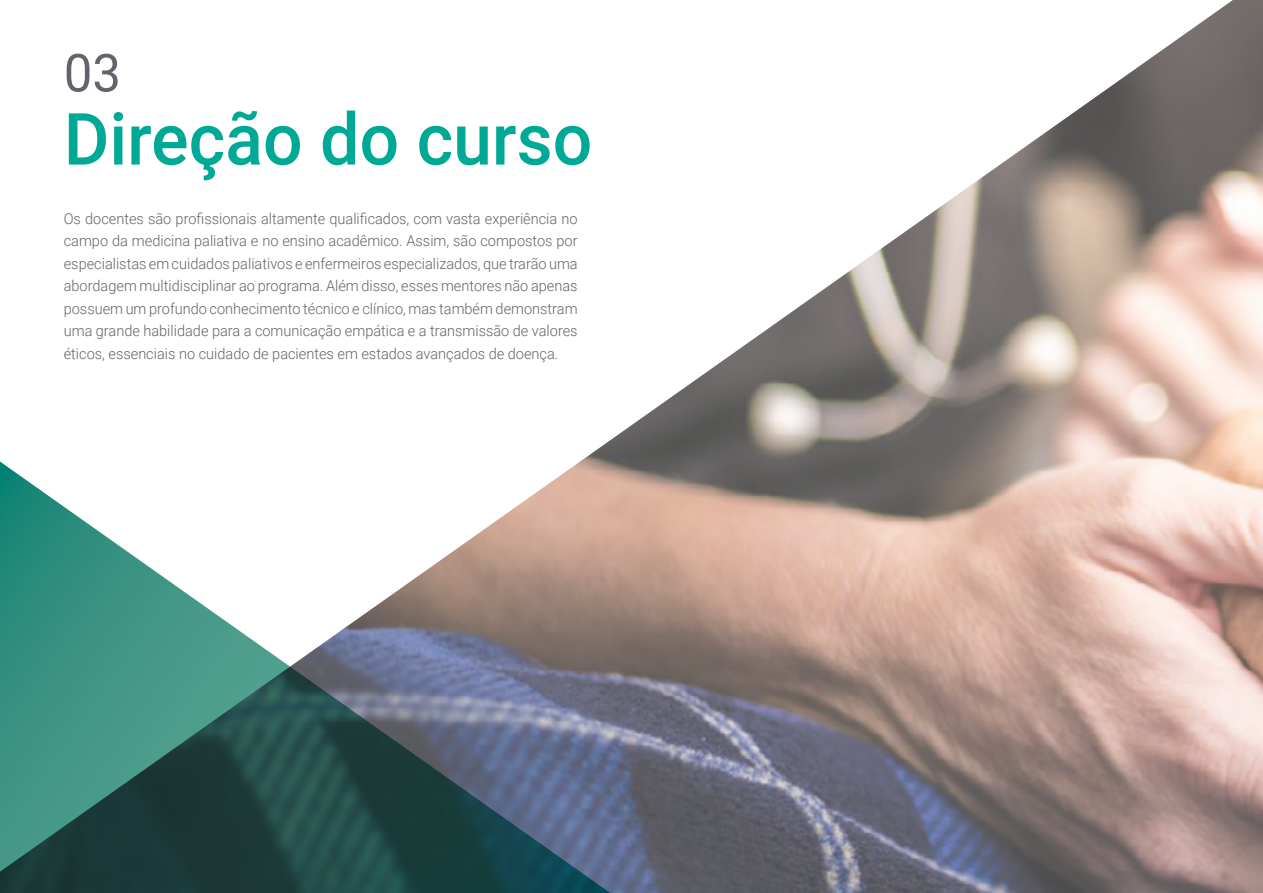
<style>
.page{position:relative;width:1263px;height:893px;background:#fff}
.page>*{position:absolute;margin:0;border:0;box-sizing:border-box;transform-origin:0 0}
.t1{font:500 72px "Roboto";color:#00a996}
.t2{font:52.5px "Roboto";color:#61646a}
.t3{font:300 15px/22.5px "Roboto";color:#61646a;text-align:justify}
</style>
<div class="page">
<img style="left:602px;top:0;width:661px;height:893px">
<svg style="left:0;top:446px;width:640px;height:447px"></svg>
<h2 class="t2" style="left:64px;top:36px;width:59px">03</h2>
<h1 class="t1" style="left:64px;top:89px;width:530px">Direção do curso</h1>
<p class="t3" style="left:64px;top:207px;width:515px">Os docentes são profissionais altamente qualificados, com vasta experiência no campo da medicina paliativa e no ensino acadêmico. Assim, são compostos por especialistas em cuidados paliativos e enfermeiros especializados, que trarão uma abordagem multidisciplinar ao programa. Além disso, esses mentores não apenas possuem um profundo conhecimento técnico e clínico, mas também demonstram uma grande habilidade para a comunicação empática e a transmissão de valores éticos, essenciais no cuidado de pacientes em estados avançados de doença.</p>
</div>
